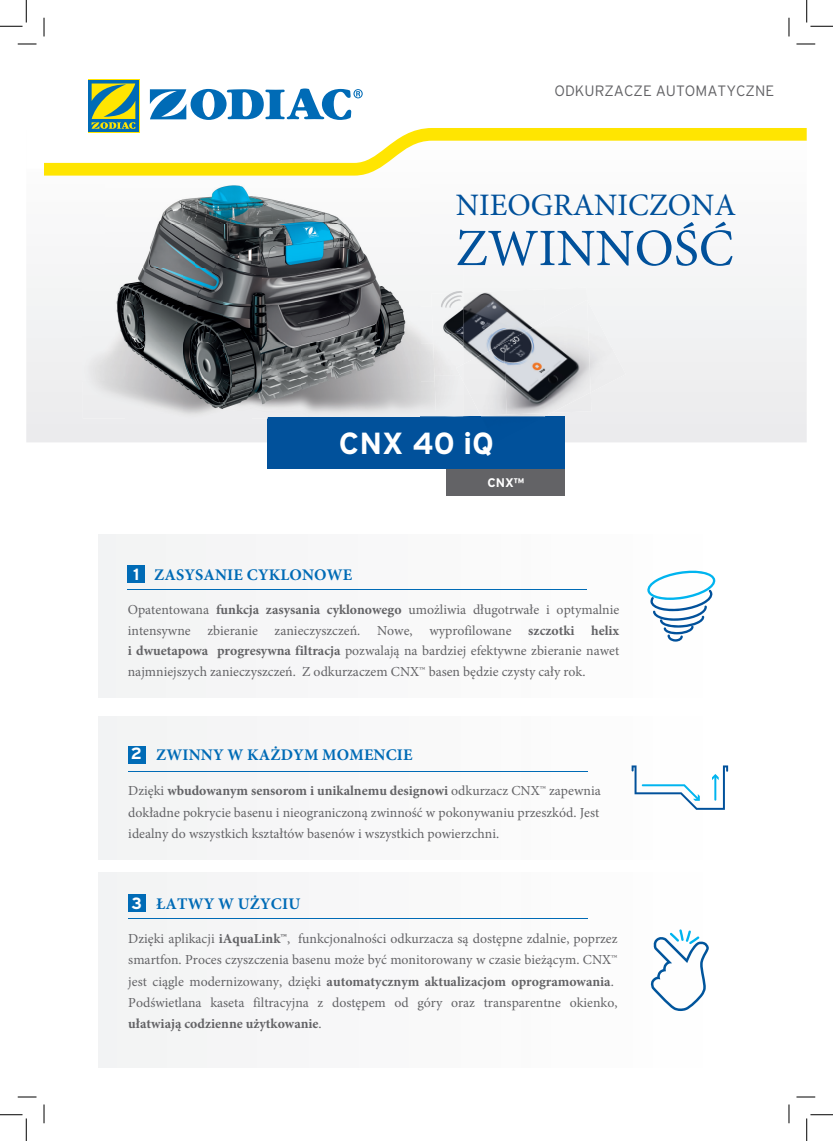
<style>
.page{position:relative;width:833px;height:1141px;background:#fff}
.page>*{position:absolute;margin:0;border:0;box-sizing:border-box;transform-origin:0 0}
.t1{font:52.5px "Minion Pro";color:#01519b}
.t2{font:31.25px "Minion Pro";color:#01519b}
.t3{font:700 30.5px "Interstate";color:#fff}
.t4{font:700 16.25px "Minion Pro";letter-spacing:.01em;color:#006bb6}
.t5{font:300 15px "Interstate";color:#636366}
.t6{font:13.75px/21.4px "Minion Pro";color:#636366;text-align:justify}
.t7{font:700 12.5px "Interstate";color:#fff}
.s1{font-family:"Interstate";color:#fff}
.s2{font-weight:700}
</style>
<div class="page">
<svg style="left:26px;top:175px;width:780px;height:267px"></svg>
<div style="left:88px;top:80px;width:51px;height:52px;background:#006bb6"></div>
<svg style="left:44px;top:83px;width:762px;height:92px"></svg>
<div style="left:98px;top:534px;width:636px;height:163px;background:#f8f8f9"></div>
<div style="left:99px;top:716px;width:635px;height:143px;background:#f8f8f9"></div>
<div style="left:99px;top:872px;width:635px;height:195px;background:#f8f8f9"></div>
<svg style="left:647px;top:570px;width:68px;height:71px"></svg>
<svg style="left:631px;top:765px;width:96px;height:44px"></svg>
<svg style="left:650px;top:929px;width:58px;height:81px"></svg>
<div style="left:446px;top:469px;width:118px;height:27px;background:#636366"></div>
<div style="left:268px;top:416px;width:296px;height:53px;background:#01519b"></div>
<img style="left:83px;top:269px;width:22px;height:112px">
<img style="left:419px;top:269px;width:44px;height:37px">
<img style="left:419px;top:306px;width:15px;height:75px">
<img style="left:83px;top:381px;width:42px;height:37px">
<img style="left:125px;top:416px;width:143px;height:2px">
<img style="left:419px;top:381px;width:61px;height:35px">
<img style="left:268px;top:416px;width:195px;height:1px">
<img style="left:105px;top:181px;width:314px;height:235px">
<hr style="left:128px;top:770px;width:458px;height:1px;background:#006bb6">
<div style="left:128px;top:746px;width:17px;height:18px;background:#006bb6"></div>
<hr style="left:128px;top:918px;width:458px;height:1px;background:#006bb6">
<div style="left:128px;top:894px;width:17px;height:17px;background:#006bb6"></div>
<hr style="left:127px;top:589px;width:459px;height:1px;background:#006bb6">
<div style="left:127px;top:565px;width:18px;height:17px;background:#006bb6"></div>
<div style="left:480px;top:300px;width:145px;height:116px;background:#ededee"></div>
<img style="left:481px;top:416px;width:63px;height:1px">
<img style="left:463px;top:289px;width:80px;height:54px">
<img style="left:543px;top:287px;width:43px;height:13px">
<img style="left:431px;top:292px;width:32px;height:83px">
<img style="left:434px;top:375px;width:29px;height:41px">
<svg style="left:436px;top:416px;width:18px;height:1px"></svg>
<img style="left:590px;top:392px;width:1px;height:21px">
<img style="left:503px;top:300px;width:87px;height:114px">
<img style="left:463px;top:343px;width:43px;height:72px">
<img style="left:456px;top:364px;width:7px;height:17px">
<svg style="left:440px;top:290px;width:22px;height:18px"></svg>
<svg style="left:18px;top:43px;width:18px;height:2px"></svg>
<svg style="left:796px;top:43px;width:18px;height:2px"></svg>
<svg style="left:18px;top:1096px;width:18px;height:1px"></svg>
<svg style="left:796px;top:1096px;width:18px;height:1px"></svg>
<svg style="left:43px;top:18px;width:2px;height:18px"></svg>
<svg style="left:43px;top:1104px;width:2px;height:19px"></svg>
<svg style="left:788px;top:18px;width:1px;height:18px"></svg>
<svg style="left:788px;top:1104px;width:1px;height:19px"></svg>
<svg style="left:0;top:0;width:27px;height:27px"></svg>
<svg style="left:0;top:1114px;width:27px;height:26px"></svg>
<svg style="left:806px;top:0;width:26px;height:27px"></svg>
<svg style="left:806px;top:1114px;width:26px;height:26px"></svg>
<p class="t5" style="left:554px;top:82px;width:221px">ODKURZACZE AUTOMATYCZNE</p>
<h2 class="t2" style="left:455px;top:184px;width:281px">NIEOGRANICZONA</h2>
<h1 class="t1" style="left:455px;top:213px;width:279px">ZWINNOŚĆ</h1>
<h3 class="t3" style="left:339px;top:426px;width:156px">CNX 40 iQ</h3>
<p class="t7" style="left:487px;top:475px;width:38px">CNX™</p>
<p class="t4" style="left:133px;top:563px;width:221px"><span class="s1">1</span> ZASYSANIE CYKLONOWE</p>
<p class="t6" style="left:128px;top:599px;width:492px;line-height:20.9px">Opatentowana <span class="s2">funkcja zasysania cyklonowego</span> umożliwia długotrwałe i optymalnie intensywne zbieranie zanieczyszczeń. Nowe, wyprofilowane <span class="s2">szczotki helix i dwuetapowa progresywna filtracja</span> pozwalają na bardziej efektywne zbieranie nawet najmniejszych zanieczyszczeń. Z odkurzaczem CNX™ basen będzie czysty cały rok.</p>
<p class="t4" style="left:131px;top:743px;width:283px"><span class="s1">2</span> ZWINNY W KAŻDYM MOMENCIE</p>
<p class="t6" style="left:128px;top:780px;width:473px">Dzięki <span class="s2">wbudowanym sensorom i unikalnemu designowi</span> odkurzacz CNX™ zapewnia dokładne pokrycie basenu i nieograniczoną zwinność w pokonywaniu przeszkód. Jest idealny do wszystkich kształtów basenów i wszystkich powierzchni.</p>
<p class="t4" style="left:131px;top:892px;width:170px"><span class="s1">3</span> ŁATWY W UŻYCIU</p>
<p class="t6" style="left:128px;top:927px;width:490px;text-align:left">Dzięki aplikacji <span class="s2">iAquaLink™</span>, funkcjonalności odkurzacza są dostępne zdalnie, poprzez smartfon. Proces czyszczenia basenu może być monitorowany w czasie bieżącym. CNX™ jest ciągle modernizowany, dzięki <span class="s2">automatycznym aktualizacjom oprogramowania</span>.<br>Podświetlana kaseta filtracyjna z dostępem od góry oraz transparentne okienko, <span class="s2">ułatwiają codzienne użytkowanie</span>.</p>
</div>
